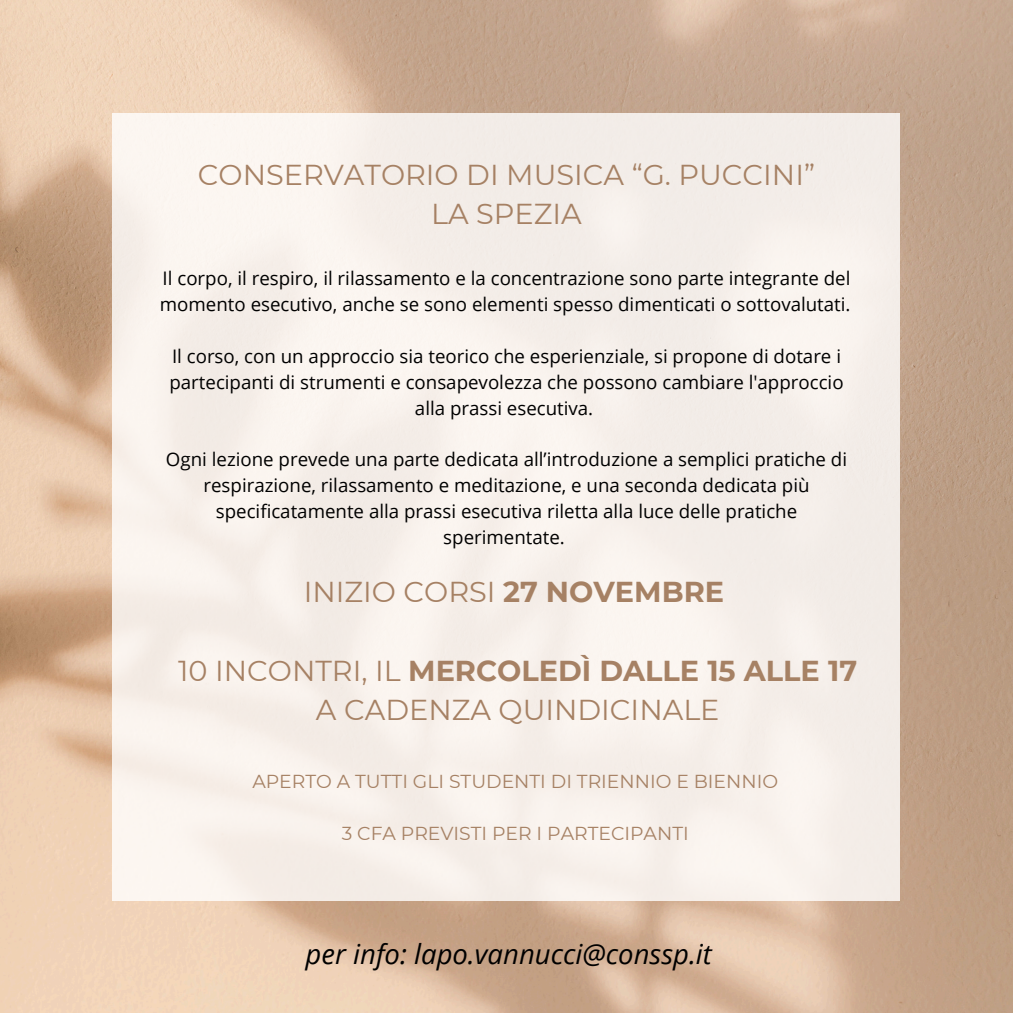
<style>
.page{position:relative;width:1013px;height:1013px;background:#fff}
.page>*{position:absolute;margin:0;border:0;box-sizing:border-box;transform-origin:0 0}
.t1{font:28.75px/39.4px "Montserrat";color:#a68164;text-align:center}
.t2{font:italic 27.5px "Open Sans";color:#000}
.t3{font:18.75px/25.9px "Open Sans";color:#000;text-align:center}
.t4{font:18.75px "Montserrat";color:#a68164}
.s1{font-weight:700}
</style>
<div class="page">
<img style="left:0;top:0;width:1012px;height:1012px">
<div style="left:112px;top:112px;width:788px;height:788px;background:#f6efea"></div>
<h1 class="t1" style="left:198px;top:155px;width:618px">CONSERVATORIO DI MUSICA “G. PUCCINI”<br>LA SPEZIA</h1>
<p class="t3" style="left:160px;top:265px;width:692px;text-align:left">Il corpo, il respiro, il rilassamento e la concentrazione sono parte integrante del momento esecutivo, anche se sono elementi spesso dimenticati o sottovalutati.</p>
<p class="t3" style="left:169px;top:343px;width:675px">Il corso, con un approccio sia teorico che esperienziale, si propone di dotare i partecipanti di strumenti e consapevolezza che possono cambiare l'approccio alla prassi esecutiva.</p>
<p class="t3" style="left:166px;top:446px;width:682px">Ogni lezione prevede una parte dedicata all’introduzione a semplici pratiche di respirazione, rilassamento e meditazione, e una seconda dedicata più specificatamente alla prassi esecutiva riletta alla luce delle pratiche sperimentate.</p>
<h1 class="t1" style="left:304px;top:572px;width:422px">INIZIO CORSI <span class="s1">27 NOVEMBRE</span></h1>
<h1 class="t1" style="left:178px;top:650px;width:680px">10 INCONTRI, IL <span class="s1">MERCOLEDÌ DALLE 15 ALLE 17<br></span>A CADENZA QUINDICINALE</h1>
<h3 class="t4" style="left:252px;top:769px;width:527px">APERTO A TUTTI GLI STUDENTI DI TRIENNIO E BIENNIO</h3>
<h3 class="t4" style="left:342px;top:822px;width:348px">3 CFA PREVISTI PER I PARTECIPANTI</h3>
<h2 class="t2" style="left:306px;top:934px;width:408px">per info: lapo.vannucci@conssp.it</h2>
</div>
